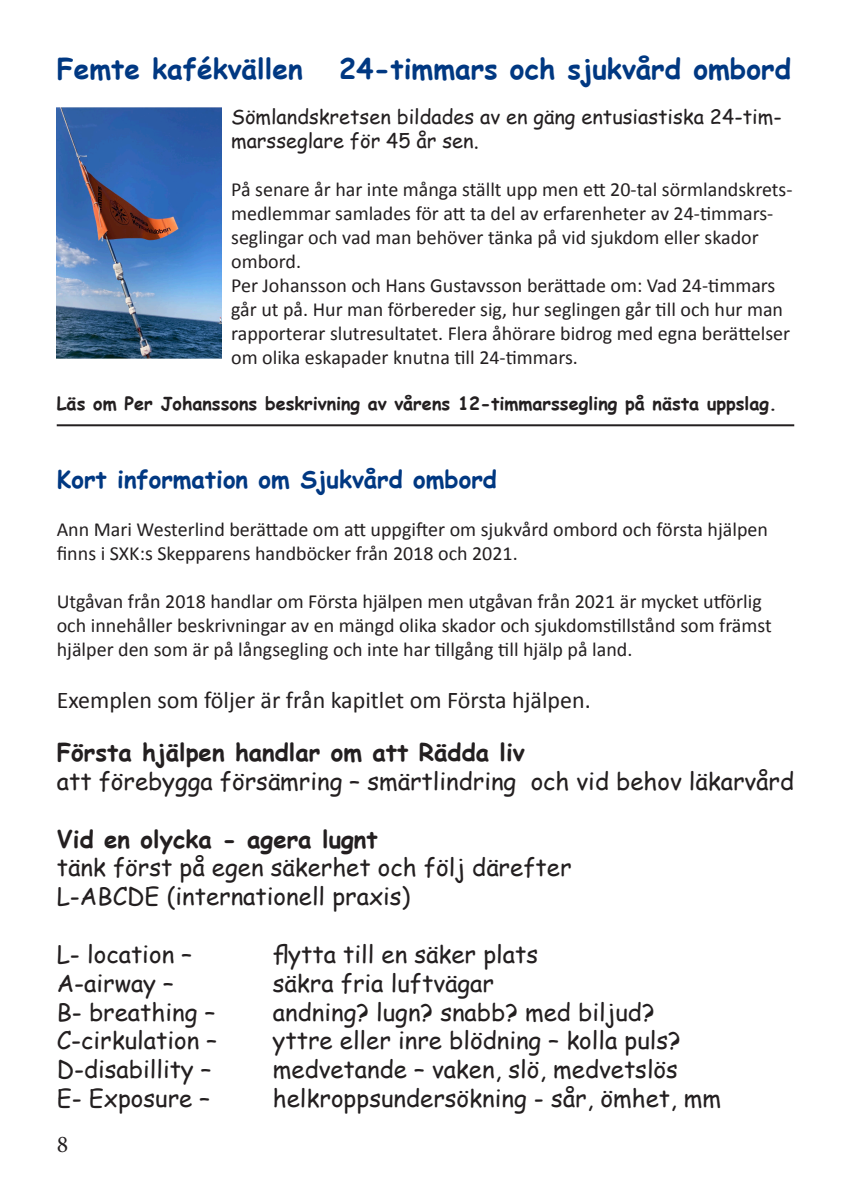
<style>
.page{position:relative;width:851px;height:1191px;background:#fff}
.page>*{position:absolute;margin:0;border:0;box-sizing:border-box;transform-origin:0 0}
.t1{font:700 28px "Comic Sans MS";color:#003882}
.t2{font:24px "Comic Sans MS";color:#231f20}
.t3{font:700 24px "Comic Sans MS";color:#231f20}
.t4{font:24px "Calibri";color:#231f20}
.t5{font:700 24px "Comic Sans MS";color:#003882}
.t6{font:24px "Minion Pro";color:#231f20}
.t7{font:20px/24px "Calibri";color:#231f20}
.t8{font:20px/24px "Comic Sans MS";color:#231f20}
.t9{font:700 18px "Comic Sans MS";color:#231f20}
</style>
<div class="page">
<img style="left:57px;top:108px;width:164px;height:250px">
<hr style="left:57px;top:424px;width:737px;height:2px;background:#231f20">
<p class="t1" style="left:57px;top:48px;width:247px">Femte kafékvällen</p>
<p class="t1" style="left:339px;top:48px;width:453px">24-timmars och sjukvård ombord</p>
<p class="t8" style="left:231px;top:104px;width:552px">Sömlandskretsen bildades av en gäng entusiastiska 24-tim&shy;marsseglare för 45 år sen.</p>
<p class="t7" style="left:231px;top:177px;width:563px">På senare år har inte många ställt upp men ett 20-tal sörmlandskrets&shy;medlemmar samlades för att ta del av erfarenheter av 24-timmars&shy;seglingar och vad man behöver tänka på vid sjukdom eller skador ombord.</p>
<p class="t7" style="left:231px;top:273px;width:560px">Per Johansson och Hans Gustavsson berättade om: Vad 24-timmars går ut på. Hur man förbereder sig, hur seglingen går till och hur man rapporterar slutresultatet. Flera åhörare bidrog med egna berättelser om olika eskapader knutna till 24-timmars.</p>
<p class="t9" style="left:57px;top:390px;width:721px">Läs om Per Johanssons beskrivning av vårens 12-timmarssegling på nästa uppslag.</p>
<p class="t5" style="left:57px;top:461px;width:441px">Kort information om Sjukvård ombord</p>
<p class="t7" style="left:57px;top:517px;width:712px">Ann Mari Westerlind berättade om att uppgifter om sjukvård ombord och första hjälpen finns i SXK:s Skepparens handböcker från 2018 och 2021.</p>
<p class="t7" style="left:57px;top:589px;width:716px">Utgåvan från 2018 handlar om Första hjälpen men utgåvan från 2021 är mycket utförlig och innehåller beskrivningar av en mängd olika skador och sjukdomstillstånd som främst hjälper den som är på långsegling och inte har tillgång till hjälp på land.</p>
<p class="t4" style="left:57px;top:685px;width:535px">Exemplen som följer är från kapitlet om Första hjälpen.</p>
<p class="t3" style="left:57px;top:735px;width:469px">Första hjälpen handlar om att Rädda liv</p>
<p class="t2" style="left:57px;top:763px;width:738px">att förebygga försämring – smärtlindring och vid behov läkarvård</p>
<p class="t3" style="left:57px;top:821px;width:322px">Vid en olycka - agera lugnt</p>
<p class="t2" style="left:57px;top:850px;width:516px">tänk först på egen säkerhet och följ därefter</p>
<p class="t2" style="left:57px;top:879px;width:355px">L-ABCDE (internationell praxis)</p>
<p class="t2" style="left:57px;top:936px;width:137px">L- location –</p>
<p class="t2" style="left:273px;top:936px;width:267px">flytta till en säker plats</p>
<p class="t2" style="left:57px;top:965px;width:119px">A-airway –</p>
<p class="t2" style="left:273px;top:965px;width:222px">säkra fria luftvägar</p>
<p class="t2" style="left:57px;top:994px;width:160px">B- breathing –</p>
<p class="t2" style="left:273px;top:994px;width:383px">andning? lugn? snabb? med biljud?</p>
<p class="t2" style="left:57px;top:1023px;width:162px">C-cirkulation –</p>
<p class="t2" style="left:273px;top:1023px;width:409px">yttre eller inre blödning – kolla puls?</p>
<p class="t2" style="left:57px;top:1051px;width:156px">D-disabillity –</p>
<p class="t2" style="left:273px;top:1051px;width:406px">medvetande – vaken, slö, medvetslös</p>
<p class="t2" style="left:57px;top:1080px;width:155px">E- Exposure –</p>
<p class="t2" style="left:273px;top:1080px;width:450px">helkroppsundersökning - sår, ömhet, mm</p>
<p class="t6" style="left:57px;top:1128px;width:13px">8</p>
</div>
